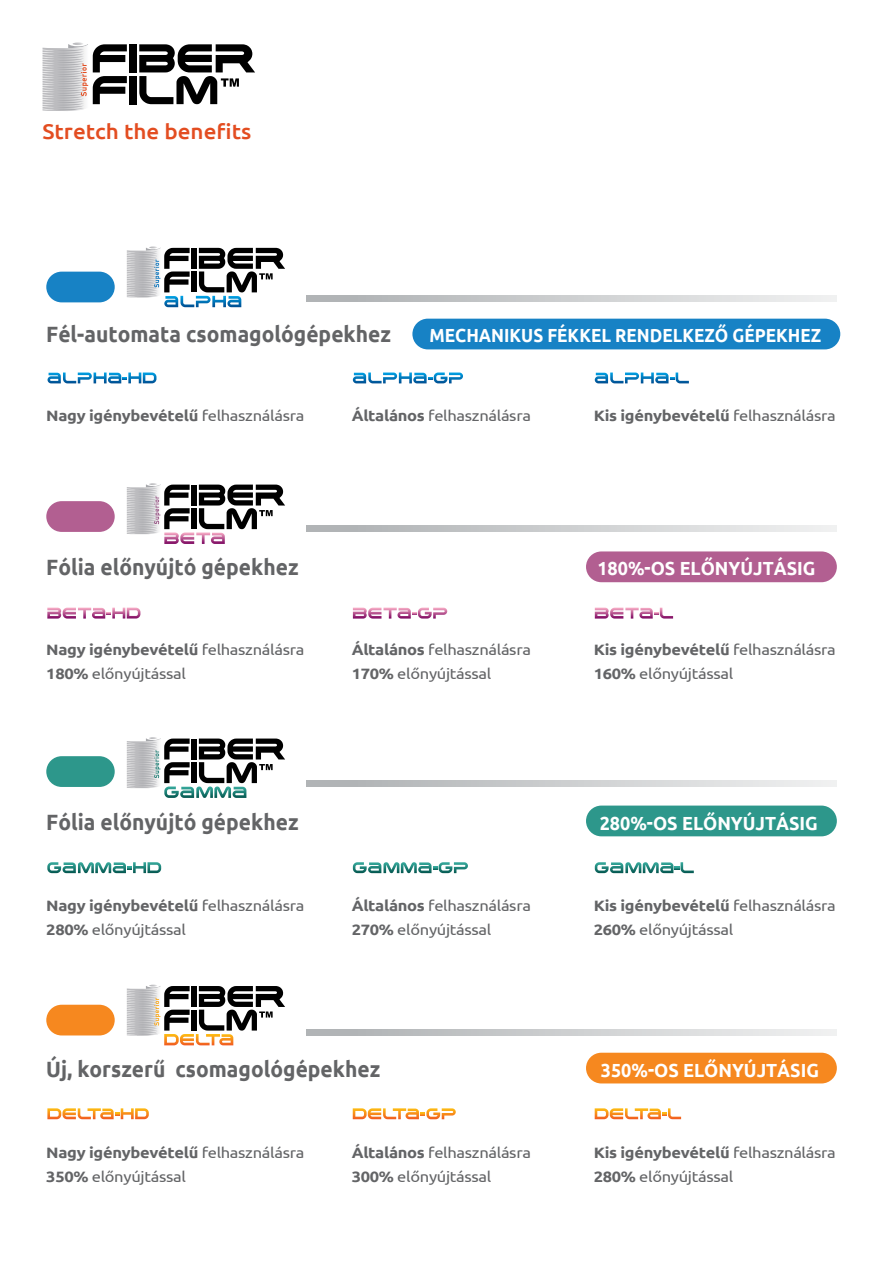
<style>
.page{position:relative;width:893px;height:1263px;background:#fff}
.page>*{position:absolute;margin:0;border:0;box-sizing:border-box;transform-origin:0 0}
.t1{font:700 22.05px "Ubuntu";color:#636466;scale:.95 1}
.t2{font:500 21.3px "Ubuntu";color:#e34d21;scale:1.05 1}
.t3{font:700 18.9px "Ubuntu";color:#fff;scale:.95 1}
.t4{font:700 18.9px "Ubuntu";color:#fff;scale:.9 1}
.t5{font:15px/24px "Ubuntu";letter-spacing:-.02em;color:#636466;scale:1.1 1}
.t6{font:700 15px "Ubuntu";letter-spacing:-.02em;color:#636466;scale:1.1 1}
.s1{font-weight:400}
.s2{font-weight:700}
</style>
<div class="page">
<div style="left:586px;top:805px;width:251px;height:31px;background:#2d978b;border-radius:15px"></div>
<div style="left:412px;top:319px;width:428px;height:30px;background:#1782c5;border-radius:15px"></div>
<svg style="left:353px;top:1108px;width:103px;height:11px"></svg>
<svg style="left:47px;top:1108px;width:102px;height:11px"></svg>
<svg style="left:595px;top:1108px;width:86px;height:11px"></svg>
<svg style="left:306px;top:1029px;width:531px;height:6px;background:#cdcfd1"></svg>
<svg style="left:353px;top:608px;width:94px;height:11px"></svg>
<svg style="left:47px;top:608px;width:93px;height:11px"></svg>
<svg style="left:595px;top:608px;width:78px;height:11px"></svg>
<svg style="left:306px;top:525px;width:531px;height:7px;background:#cdcfd1"></svg>
<svg style="left:353px;top:862px;width:115px;height:11px"></svg>
<svg style="left:47px;top:862px;width:114px;height:11px"></svg>
<svg style="left:595px;top:862px;width:99px;height:11px"></svg>
<svg style="left:306px;top:780px;width:531px;height:7px;background:#cdcfd1"></svg>
<svg style="left:595px;top:372px;width:94px;height:11px"></svg>
<svg style="left:353px;top:372px;width:110px;height:11px"></svg>
<svg style="left:48px;top:372px;width:108px;height:11px"></svg>
<svg style="left:306px;top:295px;width:531px;height:7px;background:#cdcfd1"></svg>
<div style="left:46px;top:272px;width:69px;height:30px;background:#1782c5;border-radius:15px"></div>
<div style="left:586px;top:551px;width:251px;height:31px;background:#b25f91;border-radius:15px"></div>
<div style="left:586px;top:1053px;width:251px;height:30px;background:#f6881f;border-radius:15px"></div>
<svg style="left:127px;top:246px;width:158px;height:61px"></svg>
<svg style="left:127px;top:483px;width:158px;height:61px"></svg>
<svg style="left:127px;top:737px;width:158px;height:61px"></svg>
<svg style="left:127px;top:985px;width:158px;height:60px"></svg>
<div style="left:46px;top:501px;width:69px;height:31px;background:#b25f91;border-radius:15px"></div>
<div style="left:46px;top:756px;width:69px;height:31px;background:#2d978b;border-radius:15px"></div>
<div style="left:46px;top:1005px;width:69px;height:30px;background:#f6881f;border-radius:15px"></div>
<div style="left:130px;top:76px;width:7px;height:28px;background:#000"></div>
<div style="left:130px;top:44px;width:7px;height:28px;background:#000"></div>
<svg style="left:139px;top:44px;width:116px;height:60px"></svg>
<svg style="left:43px;top:43px;width:84px;height:68px"></svg>
<h2 class="t2" style="left:43px;top:118px;width:200px">Stretch the benefits</h2>
<h1 class="t1" style="left:46px;top:321px;width:364px">Fél-automata csomagológépekhez</h1>
<p class="t4" style="left:430px;top:324px;width:437px">MECHANIKUS FÉKKEL RENDELKEZŐ GÉPEKHEZ</p>
<p class="t6" style="left:46px;top:407px;width:236px">Nagy igénybevételű <span class="s1">felhasználásra</span></p>
<p class="t5" style="left:352px;top:403px;width:164px"><span class="s2">Általános</span> felhasználásra</p>
<p class="t6" style="left:594px;top:407px;width:222px">Kis igénybevételű <span class="s1">felhasználásra</span></p>
<h1 class="t1" style="left:46px;top:554px;width:267px">Fólia előnyújtó gépekhez</h1>
<p class="t3" style="left:597px;top:557px;width:231px">180%-OS ELŐNYÚJTÁSIG</p>
<p class="t5" style="left:46px;top:637px;width:236px"><span class="s2">Nagy igénybevételű</span> felhasználásra<br><span class="s2">180%</span> előnyújtással</p>
<p class="t5" style="left:352px;top:637px;width:164px"><span class="s2">Általános</span> felhasználásra<br><span class="s2">170%</span> előnyújtással</p>
<p class="t5" style="left:594px;top:637px;width:222px"><span class="s2">Kis igénybevételű</span> felhasználásra<br><span class="s2">160%</span> előnyújtással</p>
<h1 class="t1" style="left:46px;top:808px;width:267px">Fólia előnyújtó gépekhez</h1>
<p class="t3" style="left:600px;top:811px;width:231px">280%-OS ELŐNYÚJTÁSIG</p>
<p class="t5" style="left:46px;top:893px;width:236px"><span class="s2">Nagy igénybevételű</span> felhasználásra<br><span class="s2">280%</span> előnyújtással</p>
<p class="t5" style="left:352px;top:893px;width:164px"><span class="s2">Általános</span> felhasználásra<br><span class="s2">270%</span> előnyújtással</p>
<p class="t5" style="left:594px;top:893px;width:222px"><span class="s2">Kis igénybevételű</span> felhasználásra<br><span class="s2">260%</span> előnyújtással</p>
<h1 class="t1" style="left:46px;top:1055px;width:353px">Új, korszerű csomagológépekhez</h1>
<p class="t3" style="left:601px;top:1058px;width:231px">350%-OS ELŐNYÚJTÁSIG</p>
<p class="t5" style="left:46px;top:1141px;width:236px"><span class="s2">Nagy igénybevételű</span> felhasználásra<br><span class="s2">350%</span> előnyújtással</p>
<p class="t5" style="left:352px;top:1141px;width:164px"><span class="s2">Általános</span> felhasználásra<br><span class="s2">300%</span> előnyújtással</p>
<p class="t5" style="left:594px;top:1141px;width:222px"><span class="s2">Kis igénybevételű</span> felhasználásra<br><span class="s2">280%</span> előnyújtással</p>
</div>
